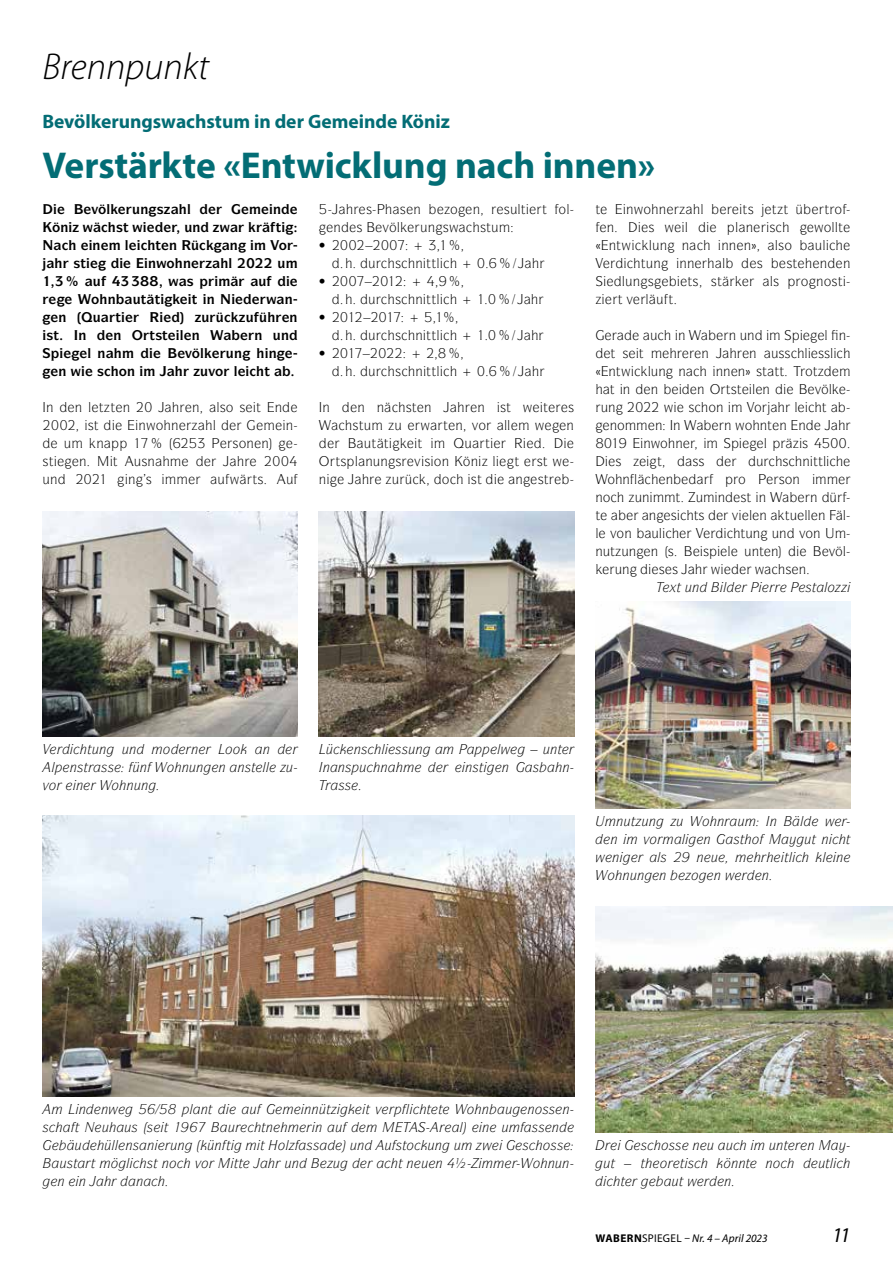
<style>
.page{position:relative;width:893px;height:1263px;background:#fff}
.page>*{position:absolute;margin:0;border:0;box-sizing:border-box;transform-origin:0 0}
.t1{font:700 37.5px "Myriad Pro";letter-spacing:-.005em;color:#036d75}
.t2{font:italic 300 37.5px "Myriad Pro";color:#000}
.t3{font:italic 21px "Myriad Pro";color:#000}
.t4{font:700 19.5px "Myriad Pro";color:#036d75}
.t5{font:13.5px "ITC Symbol Std";color:#000}
.t6{font:italic 13.5px "ITC Symbol Std";color:#000}
.t7{font:700 13.5px "ITC Symbol Std";color:#000}
.t8{font:italic 11.25px "Myriad Pro";letter-spacing:.005em;color:#000}
.s1{font-weight:700;font-style:normal}
.s2{font-style:normal}
</style>
<div class="page">
<img style="left:43px;top:511px;width:255px;height:225px">
<img style="left:319px;top:511px;width:255px;height:225px">
<img style="left:595px;top:906px;width:298px;height:226px">
<img style="left:595px;top:601px;width:255px;height:207px">
<img style="left:43px;top:815px;width:531px;height:281px">
<h1 class="t2" style="left:43px;top:47px;width:168px">Brennpunkt</h1>
<h3 class="t4" style="left:43px;top:109px;width:409px">Bevölkerungswachstum in der Gemeinde Köniz</h3>
<h1 class="t1" style="left:43px;top:141px;width:614px">Verstärkte «Entwicklung nach innen»</h1>
<p class="t7" style="left:132px;top:201px;width:33px">◆■ ▲</p>
<p class="t7" style="left:187px;top:201px;width:5px">●</p>
<p class="t7" style="left:273px;top:201px;width:10px">■</p>
<p class="t7" style="left:60px;top:219px;width:10px">■</p>
<p class="t7" style="left:155px;top:237px;width:45px">▼ ■ ✓</p>
<p class="t7" style="left:230px;top:237px;width:10px">■</p>
<p class="t7" style="left:148px;top:255px;width:44px">■□■</p>
<p class="t7" style="left:229px;top:255px;width:5px">●</p>
<p class="t7" style="left:55px;top:273px;width:87px">✓ ◆ ✔✓✓</p>
<p class="t7" style="left:133px;top:291px;width:29px">◆▼ ▼</p>
<p class="t7" style="left:285px;top:291px;width:10px">■</p>
<p class="t7" style="left:58px;top:309px;width:64px">■ ◆ ▼</p>
<p class="t7" style="left:290px;top:309px;width:10px">■</p>
<p class="t7" style="left:150px;top:327px;width:52px">▼▲▼ ● ■</p>
<p class="t7" style="left:255px;top:327px;width:36px">■ ◆■</p>
<p class="t7" style="left:269px;top:345px;width:10px">■</p>
<p class="t7" style="left:58px;top:363px;width:78px">■ ▲ □■</p>
<p class="t7" style="left:200px;top:363px;width:39px">◆❖□ ●</p>
<p class="t5" style="left:46px;top:399px;width:86px">■ ■ ●▼▼■</p>
<p class="t5" style="left:192px;top:399px;width:92px">■ ●▲□ ▲ ▼ ■</p>
<p class="t5" style="left:139px;top:417px;width:42px">■□■</p>
<p class="t5" style="left:213px;top:417px;width:5px">●</p>
<p class="t5" style="left:286px;top:417px;width:9px">■</p>
<p class="t5" style="left:197px;top:435px;width:74px">✓ ▲□■ ■</p>
<p class="t5" style="left:79px;top:453px;width:77px">■ ▼ ◆▲■</p>
<p class="t5" style="left:218px;top:471px;width:47px">◆ ▼▲</p>
<p class="t5" style="left:595px;top:201px;width:72px">▼ ■□■</p>
<p class="t5" style="left:700px;top:201px;width:5px">●</p>
<p class="t5" style="left:772px;top:201px;width:33px">▼ ▼ ✓</p>
<p class="t5" style="left:607px;top:219px;width:9px">■</p>
<p class="t5" style="left:735px;top:219px;width:42px">●■ ▲</p>
<p class="t5" style="left:824px;top:219px;width:21px">□●●▼</p>
<p class="t5" style="left:649px;top:237px;width:42px">●◆■ ■</p>
<p class="t5" style="left:721px;top:237px;width:32px">■■ ■</p>
<p class="t5" style="left:775px;top:237px;width:19px">●▲□</p>
<p class="t5" style="left:641px;top:255px;width:22px">▼◆■</p>
<p class="t5" style="left:622px;top:273px;width:33px">●◆■ ▲</p>
<p class="t5" style="left:688px;top:273px;width:36px">▼▲ ▲▼</p>
<p class="t5" style="left:801px;top:273px;width:43px">□ ■□▲▼</p>
<p class="t5" style="left:618px;top:291px;width:57px">▼ ❖ ●◆▼</p>
<p class="t5" style="left:729px;top:327px;width:27px">■ ◆■</p>
<p class="t5" style="left:610px;top:345px;width:35px">▼ ▲ ▼</p>
<p class="t5" style="left:701px;top:345px;width:9px">■</p>
<p class="t5" style="left:749px;top:345px;width:86px">■ ◆▲▲ ● ▲▲●</p>
<p class="t5" style="left:648px;top:363px;width:40px">●◆■ ■</p>
<p class="t5" style="left:716px;top:363px;width:70px">■■ ■ ▲▼ ▼▼</p>
<p class="t5" style="left:651px;top:381px;width:9px">■</p>
<p class="t5" style="left:697px;top:381px;width:74px">■ ▼▲▼ ● ■</p>
<p class="t5" style="left:688px;top:399px;width:37px">▲ □■</p>
<p class="t5" style="left:724px;top:417px;width:83px">■ □■▼■ ■</p>
<p class="t5" style="left:643px;top:435px;width:41px">■□■</p>
<p class="t5" style="left:764px;top:435px;width:5px">●</p>
<p class="t5" style="left:657px;top:453px;width:49px">▼ ▲▲</p>
<p class="t5" style="left:756px;top:453px;width:72px">◆ ▲ ■▼▼●</p>
<p class="t5" style="left:607px;top:471px;width:32px">□ ■●</p>
<p class="t5" style="left:666px;top:471px;width:9px">■</p>
<p class="t5" style="left:779px;top:471px;width:23px">▲□■</p>
<p class="t5" style="left:676px;top:489px;width:92px">▼ ◆■▲▼ ■</p>
<p class="t5" style="left:732px;top:507px;width:37px">❖●■</p>
<p class="t5" style="left:785px;top:507px;width:42px">▼◆ ●● ■</p>
<p class="t5" style="left:843px;top:507px;width:5px">●</p>
<p class="t5" style="left:595px;top:525px;width:38px">● ❖□■</p>
<p class="t5" style="left:740px;top:525px;width:82px">▼◆■ ◆■ ❖□■</p>
<p class="t5" style="left:595px;top:543px;width:80px">■◆▼ ◆■ ■ ▲</p>
<p class="t5" style="left:703px;top:543px;width:77px">▲ ● ◆■▼ ■</p>
<p class="t6" style="left:677px;top:579px;width:24px">▼ ◆■</p>
<p class="t6" style="left:723px;top:579px;width:5px">●</p>
<p class="t6" style="left:806px;top:579px;width:31px">▲▼ ●□</p>
<p class="t5" style="left:366px;top:201px;width:57px">▲ ▲■</p>
<p class="t5" style="left:504px;top:201px;width:67px">▲◆●▼ ▼ □●</p>
<p class="t5" style="left:420px;top:219px;width:30px">◆■ ▲</p>
<p class="t5" style="left:480px;top:219px;width:20px">▲▼◆</p>
<p class="t5" style="left:319px;top:237px;width:8px">•</p>
<p class="t5" style="left:368px;top:255px;width:73px">◆ ▲ ■▼▼●</p>
<p class="t5" style="left:319px;top:273px;width:8px">•</p>
<p class="t5" style="left:368px;top:291px;width:73px">◆ ▲ ■▼▼●</p>
<p class="t5" style="left:319px;top:309px;width:8px">•</p>
<p class="t5" style="left:368px;top:327px;width:73px">◆ ▲ ■▼▼●</p>
<p class="t5" style="left:319px;top:345px;width:8px">•</p>
<p class="t5" style="left:368px;top:363px;width:73px">◆ ▲ ■▼▼●</p>
<p class="t5" style="left:323px;top:399px;width:63px">■ ■ ■</p>
<p class="t5" style="left:406px;top:399px;width:28px">▲▼ ■</p>
<p class="t5" style="left:477px;top:399px;width:35px">■ ▲▼</p>
<p class="t5" style="left:353px;top:417px;width:20px">▲▼◆</p>
<p class="t5" style="left:443px;top:417px;width:45px">▼ ■ ❖□</p>
<p class="t5" style="left:567px;top:417px;width:9px">■</p>
<p class="t5" style="left:364px;top:435px;width:26px">◆▼ ▼</p>
<p class="t5" style="left:335px;top:453px;width:115px">▼▲ ● ■◆■ ▲ ❖▲□■</p>
<p class="t5" style="left:514px;top:453px;width:35px">▼ ▲▼</p>
<p class="t5" style="left:319px;top:471px;width:9px">■</p>
<p class="t5" style="left:442px;top:471px;width:41px">□ ▲▼</p>
<p class="t5" style="left:515px;top:471px;width:35px">■ ▲▼</p>
<p class="t6" style="left:87px;top:741px;width:51px">▼◆■ ◆■</p>
<p class="t6" style="left:263px;top:741px;width:9px">■</p>
<p class="t6" style="left:51px;top:759px;width:64px">● ■▲▼ ▲▲</p>
<p class="t6" style="left:167px;top:759px;width:128px">□ ■◆■ ■ ■▲▼ ●● ◆</p>
<p class="t6" style="left:76px;top:777px;width:74px">■ □ ■◆■</p>
<p class="t6" style="left:326px;top:741px;width:98px">✓ ■▲ ● ▲▲◆■</p>
<p class="t6" style="left:497px;top:741px;width:5px">●</p>
<p class="t6" style="left:543px;top:741px;width:21px">◆■▼</p>
<p class="t6" style="left:323px;top:759px;width:67px">■■▲◆ ■</p>
<p class="t6" style="left:465px;top:759px;width:20px">■▲▼</p>
<p class="t6" style="left:562px;top:759px;width:9px">■</p>
<p class="t6" style="left:616px;top:813px;width:41px">■◆▼ ◆■</p>
<p class="t6" style="left:676px;top:813px;width:70px">◆ □■ ◆</p>
<p class="t6" style="left:610px;top:831px;width:48px">■ ❖□</p>
<p class="t6" style="left:733px;top:831px;width:27px">▲▼ □</p>
<p class="t6" style="left:804px;top:831px;width:26px">◆▼ ■</p>
<p class="t6" style="left:612px;top:849px;width:9px">■</p>
<p class="t6" style="left:607px;top:867px;width:61px">□ ■◆■ ■</p>
<p class="t6" style="left:762px;top:867px;width:9px">■</p>
<p class="t6" style="left:189px;top:1101px;width:24px">● ■▼</p>
<p class="t6" style="left:304px;top:1101px;width:28px">■■✓▼</p>
<p class="t6" style="left:402px;top:1101px;width:42px">● ▼▼</p>
<p class="t6" style="left:467px;top:1101px;width:104px">□■ ◆ ■□▲▲■</p>
<p class="t6" style="left:102px;top:1119px;width:68px">◆ ◆▲ ▲▼</p>
<p class="t6" style="left:228px;top:1119px;width:47px">◆ ▼■</p>
<p class="t6" style="left:459px;top:1119px;width:51px">● ■ ◆</p>
<p class="t6" style="left:532px;top:1119px;width:29px">▲▲ ■</p>
<p class="t6" style="left:75px;top:1137px;width:112px">◆ ✓●● ■▲ ■ ◆■</p>
<p class="t6" style="left:207px;top:1137px;width:25px">✓■▼</p>
<p class="t6" style="left:260px;top:1137px;width:30px">▼ ★□●</p>
<p class="t6" style="left:384px;top:1137px;width:78px">◆ ▲▼□ ◆■ ◆</p>
<p class="t6" style="left:522px;top:1137px;width:43px">▲ □▲▲</p>
<p class="t6" style="left:59px;top:1155px;width:38px">◆▲▼ ▼</p>
<p class="t6" style="left:126px;top:1155px;width:52px">● ▲▼ ■□</p>
<p class="t6" style="left:398px;top:1155px;width:59px">▼ ■◆■ ✔</p>
<p class="t6" style="left:533px;top:1155px;width:38px">□ ■◆■</p>
<p class="t6" style="left:136px;top:1173px;width:9px">■</p>
<p class="t6" style="left:641px;top:1137px;width:94px">▲ □▲▲ ■ ◆ ◆</p>
<p class="t6" style="left:769px;top:1137px;width:21px">◆■▼</p>
<p class="t6" style="left:807px;top:1137px;width:9px">■</p>
<p class="t6" style="left:641px;top:1155px;width:55px">▼ □▼▲</p>
<p class="t6" style="left:731px;top:1155px;width:51px">■■▼ ■□</p>
<p class="t6" style="left:818px;top:1155px;width:17px">◆▼●</p>
<p class="t6" style="left:724px;top:1173px;width:9px">■</p>
<p class="t8" style="left:595px;top:1231px;width:174px"><span class="s1">WABERN</span><span class="s2">SPIEGEL –</span> Nr. 4 – April 2023</p>
<h2 class="t3" style="left:832px;top:1222px;width:20px">11</h2>
</div>
